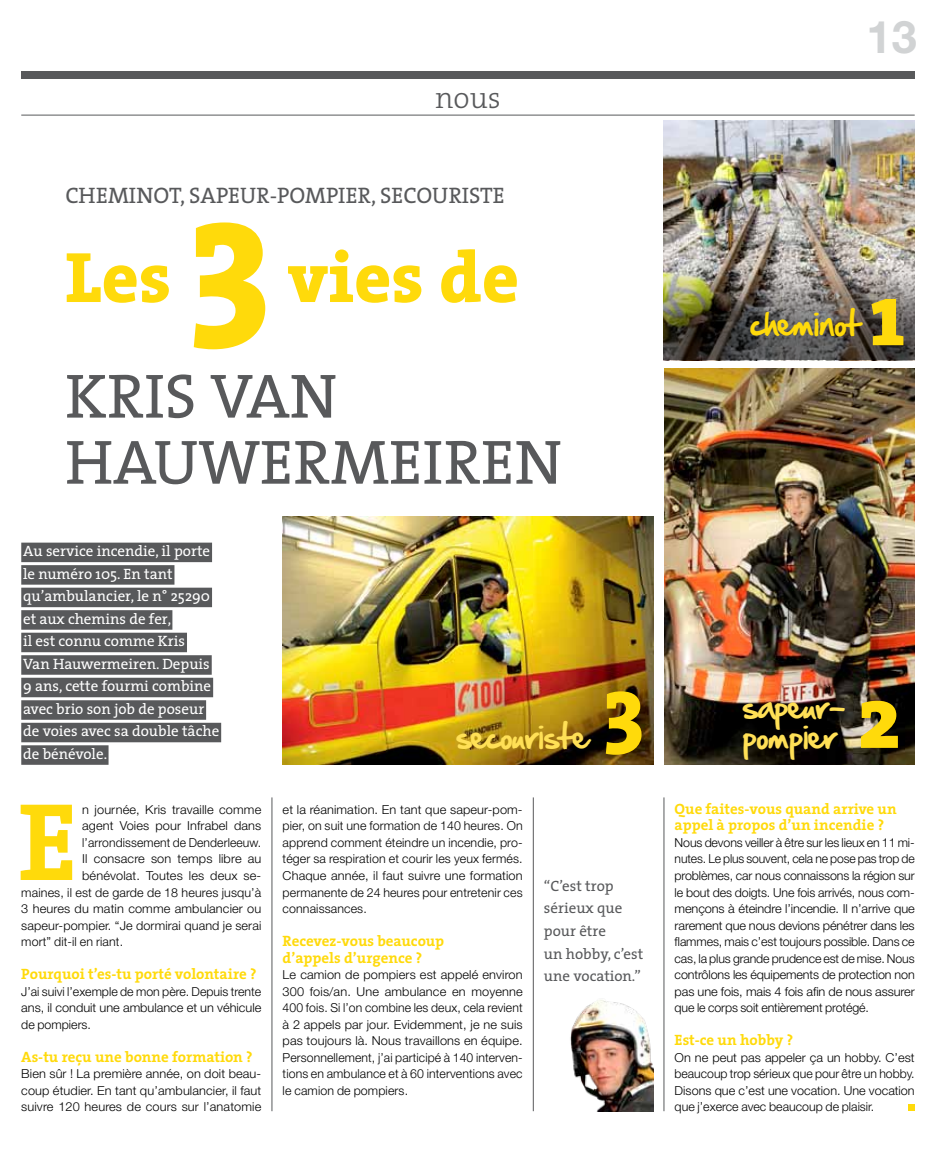
<style>
.page{position:relative;width:936px;height:1149px;background:#fff}
.page>*{position:absolute;margin:0;border:0;box-sizing:border-box;transform-origin:0 0}
.t1{font:800 180px "The Serif";color:#ffda0b}
.t2{font:700 111.45px "The Serif";color:#ffda0b}
.t3{font:800 90px "The Serif";color:#ffda0b}
.t4{font:800 72px "The Serif";color:#ffda0b}
.t5{font:63px/66px "The Serif";color:#58595b}
.t6{font:700 45px "Helvetica Neue LT Std";color:#d1d3d4}
.t7{font:30px/30px "Hand Of Sean";color:#ffe056}
.t8{font:30px "Hand Of Sean";color:#ffda0b}
.t9{font:300 30px "The Serif";color:#58595b}
.t10{font:22.5px "The Serif";color:#58595b}
.t11{font:15px/22.5px "The Serif";color:#fff}
.t12{font:700 15px/16.5px "The Serif";color:#ffda0b}
.t13{font:15px/22.5px "The Serif";color:#58595b}
.t14{font:300 12.3px/16.5px "Helvetica Neue LT Std";letter-spacing:.01em;color:#000;text-align:justify}
</style>
<div class="page">
<div style="left:21px;top:71px;width:893px;height:7px;background:#58595b"></div>
<hr style="left:21px;top:115px;width:893px;height:1px;background:#58595b">
<img style="left:664px;top:120px;width:250px;height:125px">
<img style="left:663px;top:245px;width:251px;height:115px">
<hr style="left:663px;top:797px;width:1px;height:313px;background:#58595b">
<hr style="left:533px;top:797px;width:1px;height:313px;background:#58595b">
<hr style="left:271px;top:797px;width:1px;height:313px;background:#58595b">
<div style="left:21px;top:542px;width:191px;height:20px;background:#58595b"></div>
<div style="left:21px;top:565px;width:153px;height:19px;background:#58595b"></div>
<div style="left:21px;top:587px;width:191px;height:20px;background:#58595b"></div>
<div style="left:21px;top:610px;width:151px;height:19px;background:#58595b"></div>
<div style="left:21px;top:632px;width:166px;height:20px;background:#58595b"></div>
<div style="left:21px;top:655px;width:191px;height:19px;background:#58595b"></div>
<div style="left:21px;top:677px;width:192px;height:20px;background:#58595b"></div>
<div style="left:21px;top:700px;width:185px;height:19px;background:#58595b"></div>
<div style="left:21px;top:722px;width:200px;height:20px;background:#58595b"></div>
<div style="left:21px;top:745px;width:87px;height:19px;background:#58595b"></div>
<img style="left:570px;top:1000px;width:83px;height:110px">
<svg style="left:908px;top:1104px;width:6px;height:6px"></svg>
<img style="left:282px;top:516px;width:371px;height:248px">
<img style="left:664px;top:368px;width:250px;height:396px">
<h3 class="t9" style="left:435px;top:73px;width:67px">nous</h3>
<h3 class="t10" style="left:65px;top:176px;width:441px">Cheminot, sapeur-pompier, secouriste</h3>
<h1 class="t1" style="left:189px;top:103px;width:84px">3</h1>
<h3 class="t5" style="left:65px;top:361px;width:490px">Kris Van<br>Hauwermeiren</h3>
<h3 class="t4" style="left:65px;top:217px;width:107px">Les</h3>
<h3 class="t4" style="left:287px;top:217px;width:233px">vies de</h3>
<p class="t11" style="left:23px;top:539px;width:198px">Au service incendie, il porte le numéro 105. En tant qu’ambulancier, le n° 25290 et aux chemins de fer,<br>il est connu comme Kris<br>Van Hauwermeiren. Depuis<br>9 ans, cette fourmi combine avec brio son job de poseur de voies avec sa double tâche de bénévole.</p>
<h3 class="t7" style="left:456px;top:720px;width:133px">secouriste</h3>
<h3 class="t3" style="left:603px;top:631px;width:43px">3</h3>
<h2 class="t2" style="left:18px;top:748px;width:53px">E</h2>
<p class="t14" style="left:82px;top:800px;width:181px">n journée, Kris travaille comme</p>
<p class="t14" style="left:82px;top:817px;width:181px">agent Voies pour Infrabel dans</p>
<p class="t14" style="left:82px;top:833px;width:181px">l’arrondissement de Denderleeuw.</p>
<p class="t14" style="left:82px;top:850px;width:181px">Il consacre son temps libre au</p>
<p class="t14" style="left:82px;top:866px;width:181px">bénévolat. Toutes les deux se-</p>
<p class="t14" style="left:21px;top:883px;width:241px">maines, il est de garde de 18 heures jusqu’à</p>
<p class="t14" style="left:21px;top:899px;width:241px">3 heures du matin comme ambulancier ou</p>
<p class="t14" style="left:21px;top:916px;width:241px">sapeur-pompier. “Je dormirai quand je serai</p>
<p class="t14" style="left:21px;top:932px;width:103px">mort” dit-il en riant.</p>
<p class="t12" style="left:21px;top:965px;width:237px">Pourquoi t’es-tu porté volontaire ?</p>
<p class="t14" style="left:21px;top:982px;width:241px">J’ai suivi l’exemple de mon père. Depuis trente ans, il conduit une ambulance et un véhicule de pompiers.</p>
<p class="t12" style="left:21px;top:1047px;width:233px">As-tu reçu une bonne formation ?</p>
<p class="t14" style="left:21px;top:1064px;width:241px">Bien sûr ! La première année, on doit beau&shy;coup étudier. En tant qu’ambulancier, il faut suivre 120 heures de cours sur l’anatomie</p>
<p class="t14" style="left:282px;top:800px;width:241px">et la réanimation. En tant que sapeur-pom&shy;pier, on suit une formation de 140 heures. On apprend comment éteindre un incendie, pro&shy;téger sa respiration et courir les yeux fermés.<br>Chaque année, il faut suivre une formation permanente de 24 heures pour entretenir ces connaissances.</p>
<p class="t12" style="left:282px;top:932px;width:163px">Recevez-vous beaucoup d’appels d’urgence ?</p>
<p class="t14" style="left:282px;top:965px;width:241px">Le camion de pompiers est appelé environ 300 fois/an. Une ambulance en moyenne 400 fois. Si l’on combine les deux, cela revient à 2 appels par jour. Evidemment, je ne suis pas toujours là. Nous travaillons en équipe.<br>Personnellement, j’ai participé à 140 interven&shy;tions en ambulance et à 60 interventions avec le camion de pompiers.</p>
<p class="t13" style="left:544px;top:873px;width:101px">“C’est trop sérieux que pour être<br>un hobby, c’est une vocation.”</p>
<h3 class="t6" style="left:866px;top:10px;width:52px">13</h3>
<h3 class="t8" style="left:750px;top:296px;width:111px">cheminot</h3>
<h3 class="t3" style="left:870px;top:239px;width:36px">1</h3>
<h3 class="t7" style="left:742px;top:690px;width:104px">sapeur&shy;pompier</h3>
<h3 class="t3" style="left:857px;top:641px;width:45px">2</h3>
<p class="t12" style="left:674px;top:800px;width:223px">Que faites-vous quand arrive un appel à propos d’un incendie ?</p>
<p class="t14" style="left:674px;top:833px;width:241px">Nous devons veiller à être sur les lieux en 11 mi&shy;nutes. Le plus souvent, cela ne pose pas trop de problèmes, car nous connaissons la région sur le bout des doigts. Une fois arrivés, nous com&shy;mençons à éteindre l’incendie. Il n’arrive que rarement que nous devions pénétrer dans les flammes, mais c’est toujours possible. Dans ce cas, la plus grande prudence est de mise. Nous contrôlons les équipements de protection non pas une fois, mais 4 fois afin de nous assurer que le corps soit entièrement protégé.</p>
<p class="t12" style="left:674px;top:1031px;width:120px">Est-ce un hobby ?</p>
<p class="t14" style="left:674px;top:1048px;width:241px">On ne peut pas appeler ça un hobby. C’est beaucoup trop sérieux que pour être un hobby.<br>Disons que c’est une vocation. Une vocation que j’exerce avec beaucoup de plaisir.</p>
</div>
